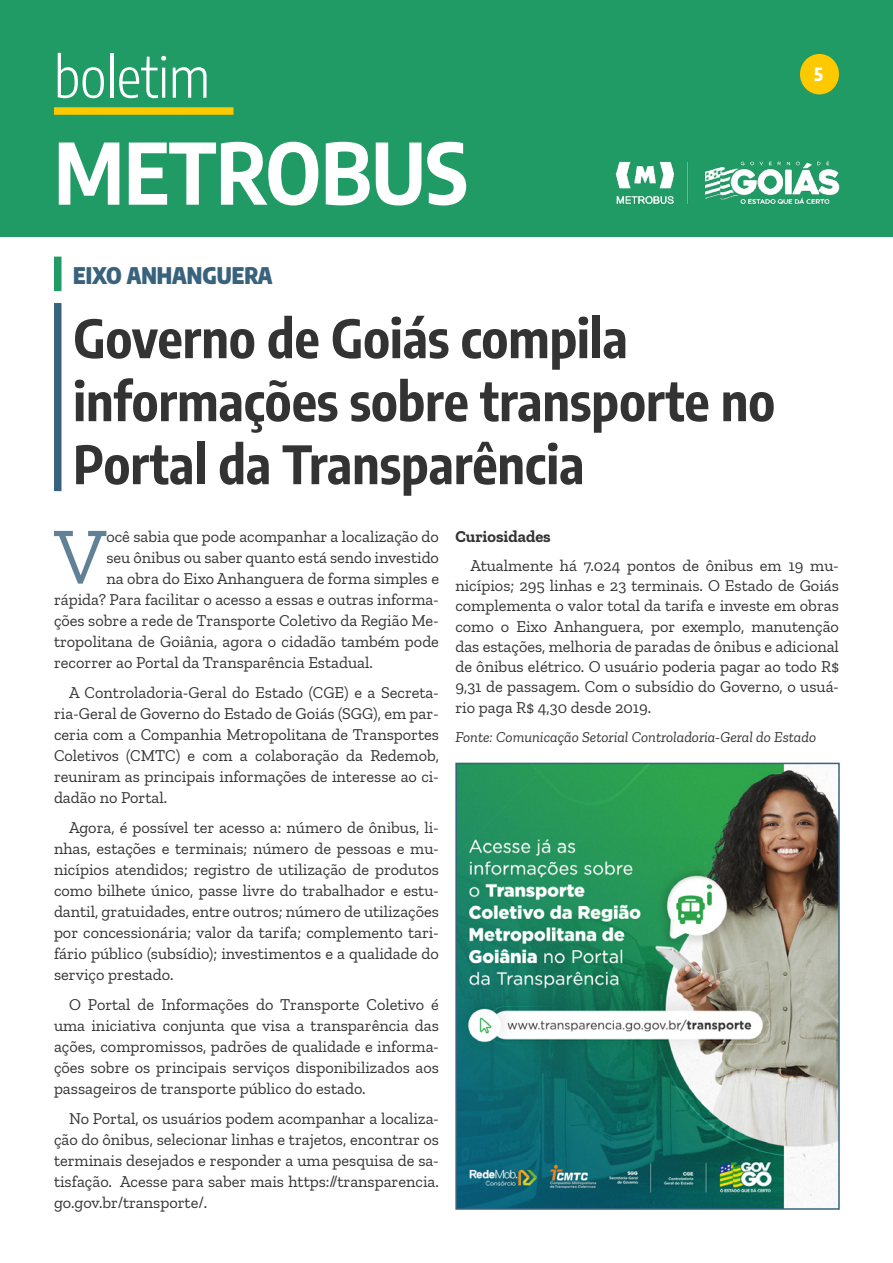
<style>
.page{position:relative;width:893px;height:1263px;background:#fff}
.page>*{position:absolute;margin:0;border:0;box-sizing:border-box;transform-origin:0 0}
.t1{font:700 84px "Encode Sans Condensed";color:#fff}
.t2{font:81.15px "Zilla Slab";color:#618196}
.t3{font:300 55.5px "Encode Sans Condensed";color:#fff}
.t4{font:700 52.5px/63px "Encode Sans Condensed";color:#333}
.t5{font:900 22.5px "Encode Sans Condensed";color:#39627c}
.t6{font:800 18px "Encode Sans Condensed";color:#fff}
.t7{font:16.5px/21px "Zilla Slab";color:#333;text-align:justify}
.t8{font:700 16.5px "Zilla Slab";color:#333}
.t9{font:italic 15px "Zilla Slab";color:#333}
</style>
<div class="page">
<div style="left:0;top:0;width:893px;height:236px;background:#219b66"></div>
<div style="left:54px;top:107px;width:179px;height:8px;background:#ffc900"></div>
<img style="left:615px;top:161px;width:225px;height:44px">
<div style="left:800px;top:54px;width:39px;height:40px;background:#ffc900;border-radius:50%"></div>
<div style="left:54px;top:303px;width:8px;height:188px;background:#39627c"></div>
<div style="left:54px;top:257px;width:8px;height:34px;background:#219b66"></div>
<img style="left:458px;top:766px;width:379px;height:441px">
<div style="left:455px;top:763px;width:385px;height:447px;border:2px solid #39627c"></div>
<p class="t3" style="left:54px;top:39px;width:157px">boletim</p>
<p class="t1" style="left:54px;top:110px;width:415px">METROBUS</p>
<p class="t5" style="left:73px;top:258px;width:201px">EIXO ANHANGUERA</p>
<p class="t4" style="left:73px;top:304px;width:703px">Governo de Goiás compila informações sobre transporte no<br>Portal da Transparência</p>
<p class="t6" style="left:814px;top:60px;width:10px">5</p>
<p class="t2" style="left:54px;top:512px;width:54px">V</p>
<p class="t7" style="left:106px;top:526px;width:334px">ocê sabia que pode acompanhar a localização do</p>
<p class="t7" style="left:106px;top:547px;width:334px">seu ônibus ou saber quanto está sendo investido</p>
<p class="t7" style="left:106px;top:568px;width:334px">na obra do Eixo Anhanguera de forma simples e</p>
<p class="t7" style="left:54px;top:589px;width:386px">rápida? Para facilitar o acesso a essas e outras informa-</p>
<p class="t7" style="left:54px;top:610px;width:386px">ções sobre a rede de Transporte Coletivo da Região Me-</p>
<p class="t7" style="left:54px;top:631px;width:386px">tropolitana de Goiânia, agora o cidadão também pode</p>
<p class="t7" style="left:54px;top:652px;width:320px">recorrer ao Portal da Transparência Estadual.</p>
<p class="t7" style="left:54px;top:682px;width:386px;text-indent:15px">A Controladoria-Geral do Estado (CGE) e a Secreta&shy;ria-Geral de Governo do Estado de Goiás (SGG), em par&shy;ceria com a Companhia Metropolitana de Transportes Coletivos (CMTC) e com a colaboração da Redemob, reuniram as principais informações de interesse ao ci&shy;dadão no Portal.</p>
<p class="t7" style="left:54px;top:817px;width:386px;text-indent:15px">Agora, é possível ter acesso a: número de ônibus, li&shy;nhas, estações e terminais; número de pessoas e mu&shy;nicípios atendidos; registro de utilização de produtos como bilhete único, passe livre do trabalhador e estu&shy;dantil, gratuidades, entre outros; número de utilizações por concessionária; valor da tarifa; complemento tari&shy;fário público (subsídio); investimentos e a qualidade do serviço prestado.</p>
<p class="t7" style="left:54px;top:994px;width:386px;text-indent:15px">O Portal de Informações do Transporte Coletivo é uma iniciativa conjunta que visa a transparência das ações, compromissos, padrões de qualidade e informa&shy;ções sobre os principais serviços disponibilizados aos passageiros de transporte público do estado.</p>
<p class="t7" style="left:54px;top:1108px;width:386px;text-indent:15px">No Portal, os usuários podem acompanhar a localiza&shy;ção do ônibus, selecionar linhas e trajetos, encontrar os terminais desejados e responder a uma pesquisa de sa&shy;tisfação. Acesse para saber mais https://transparencia. go.gov.br/transporte/.</p>
<p class="t8" style="left:455px;top:527px;width:97px">Curiosidades</p>
<p class="t7" style="left:455px;top:555px;width:385px;line-height:20.2px;text-indent:15px">Atualmente há 7.024 pontos de ônibus em 19 mu&shy;nicípios; 295 linhas e 23 terminais. O Estado de Goiás complementa o valor total da tarifa e investe em obras como o Eixo Anhanguera, por exemplo, manutenção das estações, melhoria de paradas de ônibus e adicional de ônibus elétrico. O usuário poderia pagar ao todo R$ 9,31 de passagem. Com o subsídio do Governo, o usuá&shy;rio paga R$ 4,30 desde 2019.</p>
<p class="t9" style="left:455px;top:729px;width:362px">Fonte: Comunicação Setorial Controladoria-Geral do Estado</p>
</div>
